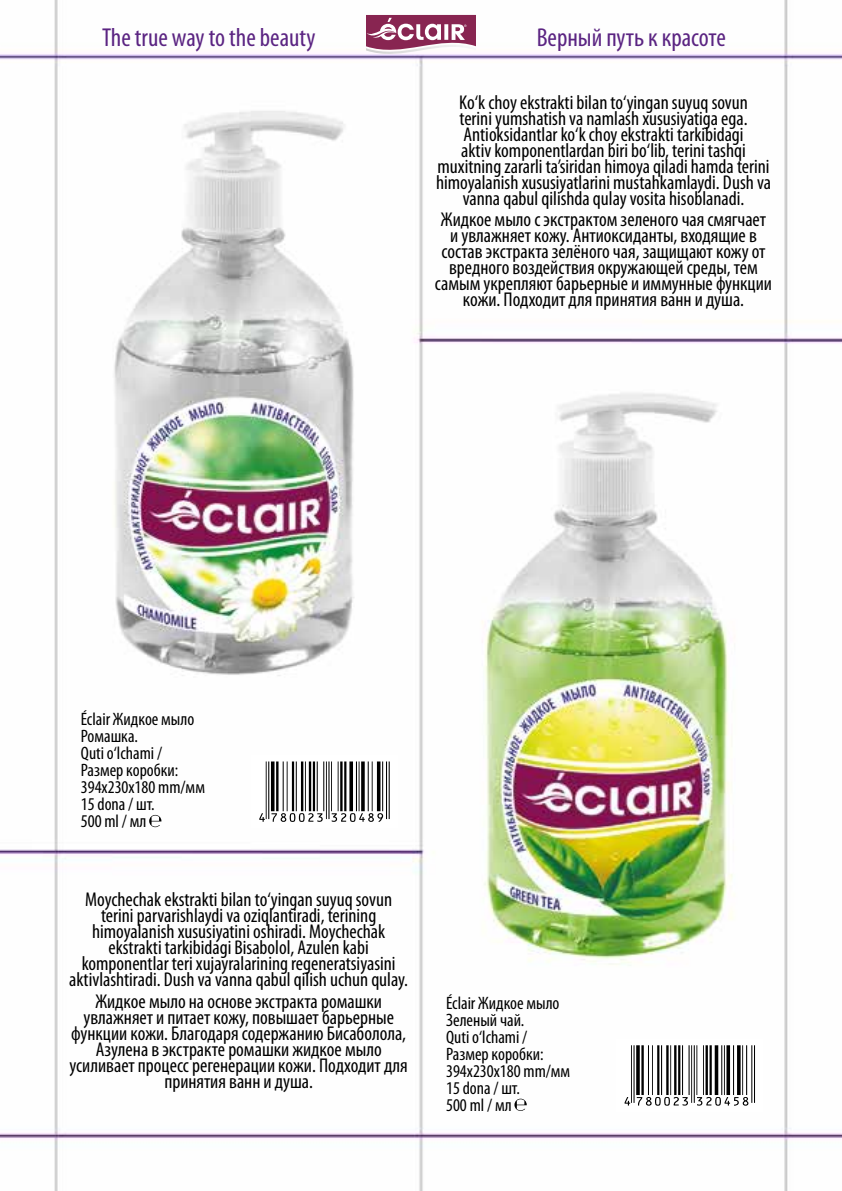
<style>
.page{position:relative;width:842px;height:1191px;background:#fff}
.page>*{position:absolute;margin:0;border:0;box-sizing:border-box;transform-origin:0 0}
.t1{font:condensed 26px "Myriad Pro";color:#5b2482}
.t2{font:condensed 20px/16px "Myriad Pro";color:#000;text-align:center}
.t3{font:condensed 18px/17px "Myriad Pro";color:#000}
</style>
<div class="page">
<img style="left:0;top:0;width:842px;height:1191px">
<svg style="left:149px;top:815px;width:12px;height:12px"></svg>
<svg style="left:514px;top:1098px;width:13px;height:13px"></svg>
<div style="left:251px;top:755px;width:147px;height:73px;background:#fff"></div>
<svg style="left:259px;top:761px;width:131px;height:61px"></svg>
<div style="left:617px;top:1039px;width:146px;height:73px;background:#fff"></div>
<svg style="left:625px;top:1045px;width:130px;height:61px"></svg>
<svg style="left:366px;top:15px;width:110px;height:41px"></svg>
<h1 class="t1" style="left:102px;top:24px;width:215px">The true way to the beauty</h1>
<h1 class="t1" style="left:537px;top:24px;width:191px">Верный путь к красоте</h1>
<p class="t2" style="left:436px;top:94px;width:336px">Ko‘k choy ekstrakti bilan to‘yingan suyuq sovun<br>terini yumshatish va namlash xususiyatiga ega.<br>Antioksidantlar ko‘k choy ekstrakti tarkibidagi<br>aktiv komponentlardan biri bo‘lib, terini tashqi muxitning zararli ta’siridan himoya qiladi hamda terini himoyalanish xususiyatlarini mustahkamlaydi. Dush va vanna qabul qilishda qulay vosita hisoblanadi.</p>
<p class="t2" style="left:435px;top:212px;width:339px">Жидкое мыло с экстрактом зеленого чая смягчает и увлажняет кожу. Антиоксиданты, входящие в состав экстракта зелёного чая, защищают кожу от вредного воздействия окружающей среды, тем самым укрепляют барьерные и иммунные функции кожи. Подходит для принятия ванн и душа.</p>
<p class="t3" style="left:81px;top:711px;width:126px">Éclair Жидкое мыло<br>Ромашка.<br>Quti o‘lchami /<br>Размер коробки:<br>394х230х180 mm/мм<br>15 dona / шт.<br>500 ml / мл</p>
<p class="t2" style="left:69px;top:892px;width:340px">Moychechak ekstrakti bilan to‘yingan suyuq sovun terini parvarishlaydi va oziqlantiradi, terining himoyalanish xususiyatini oshiradi. Moychechak ekstrakti tarkibidagi Bisabolol, Azulen kabi komponentlar teri xujayralarining regeneratsiyasini aktivlashtiradi. Dush va vanna qabul qilish uchun qulay.</p>
<p class="t2" style="left:70px;top:993px;width:340px">Жидкое мыло на основе экстракта ромашки увлажняет и питает кожу, повышает барьерные функции кожи. Благодаря содержанию Бисаболола, Азулена в экстракте ромашки жидкое мыло усиливает процесс регенерации кожи. Подходит для принятия ванн и душа.</p>
<p class="t3" style="left:446px;top:994px;width:126px">Éclair Жидкое мыло<br>Зеленый чай.<br>Quti o‘lchami /<br>Размер коробки:<br>394х230х180 mm/мм<br>15 dona / шт.<br>500 ml / мл</p>
</div>
